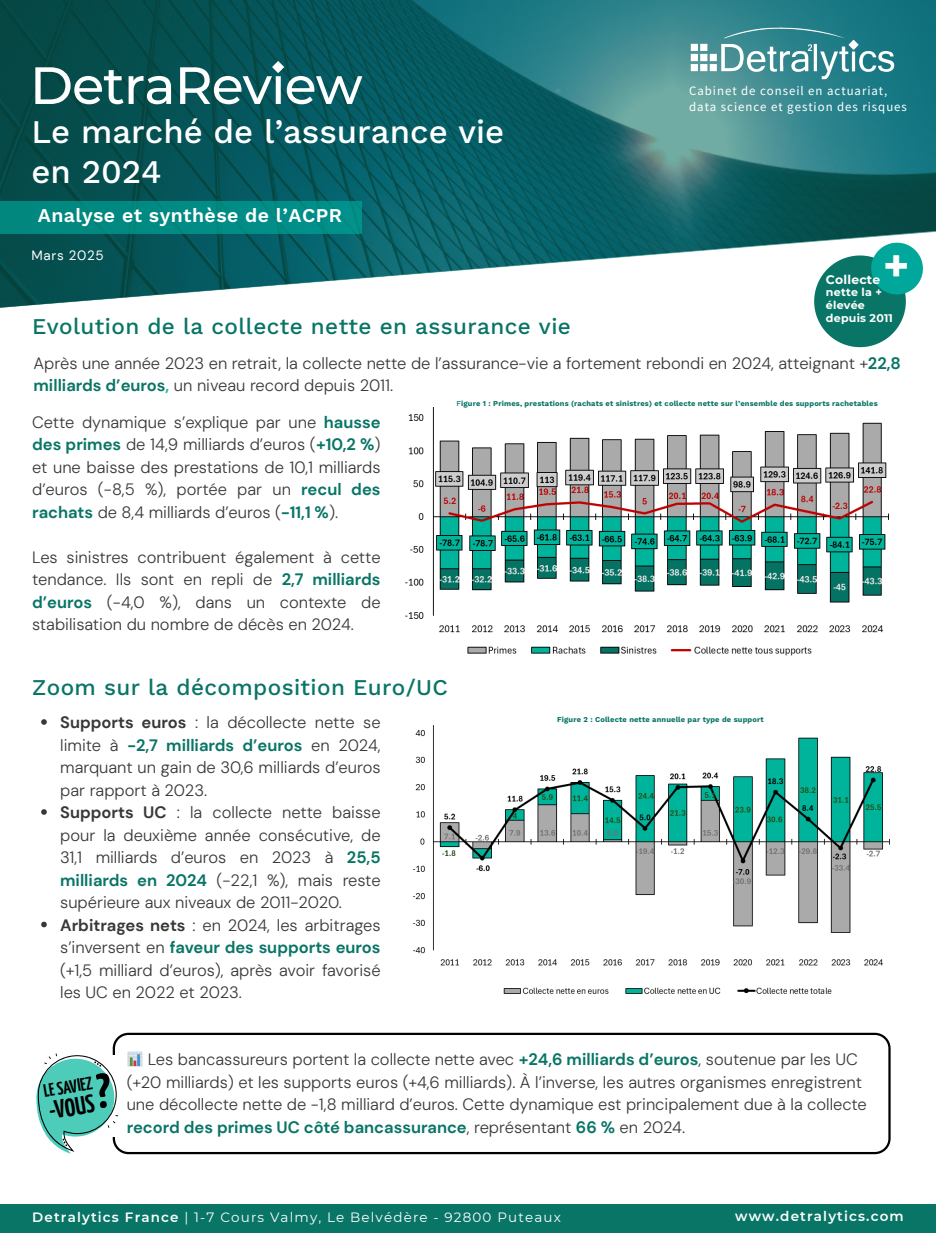
<style>
.page{position:relative;width:936px;height:1233px;background:#fff}
.page>*{position:absolute;margin:0;border:0;box-sizing:border-box;transform-origin:0 0}
.t1{font:500 52.35px "Montserrat";letter-spacing:-.02em;color:#fff}
.t2{font:700 45.15px "Montserrat";color:#fff}
.t3{font:500 33px/40.5px "Work Sans";color:#fff}
.t4{font:700 25.35px "Yanone Kaffeesatz";color:#000}
.t5{font:500 22.5px "Work Sans";letter-spacing:.02em;color:#097566}
.t6{font:600 19.5px "Work Sans";letter-spacing:.02em;color:#fff}
.t7{font:700 18px "Yanone Kaffeesatz";color:#000}
.t8{font:300 16.5px/22.5px "DM Sans";color:#383838;text-align:justify}
.t9{font:13.5px "Montserrat";letter-spacing:.085em;color:#fff}
.t10{font:600 13.5px "Montserrat";letter-spacing:.085em;color:#fff}
.t11{font:13.35px "DM Sans";letter-spacing:.05em;color:#fff}
.t12{font:12.75px/16px "Source Sans Pro";letter-spacing:.075em;color:#fff}
.t13{font:700 12.3px "Montserrat";letter-spacing:.02em;color:#fff}
.t14{font:700 11.1px/12.9px "Montserrat";letter-spacing:.02em;color:#fff}
.t15{font:700 7.5px "Work Sans";letter-spacing:.02em;color:#097566}
.s1{font-weight:700;color:#097566}
.s2{font-weight:700;color:#12b49b}
.s3{font-weight:500}
.s4{font-weight:700}
.s5{font-weight:600}
</style>
<div class="page">
<svg style="left:0;top:0;width:936px;height:308px;background:#2d7478"></svg>
<img style="left:685px;top:21px;width:216px;height:65px">
<div style="left:0;top:201px;width:362px;height:32px;background:#018a83"></div>
<svg style="left:272px;top:61px;width:12px;height:12px"></svg>
<div style="left:0;top:1205px;width:936px;height:28px;background:#097566"></div>
<svg style="left:814px;top:99px;width:121px;height:248px"></svg>
<svg style="left:113px;top:1033px;width:777px;height:121px"></svg>
<div style="left:101px;top:1056px;width:24px;height:81px;background:#fff"></div>
<img style="left:405px;top:408px;width:484px;height:248px">
<img style="left:413px;top:725px;width:477px;height:269px">
<svg style="left:41px;top:719px;width:6px;height:6px"></svg>
<svg style="left:41px;top:809px;width:6px;height:6px"></svg>
<svg style="left:41px;top:922px;width:6px;height:5px"></svg>
<svg style="left:127px;top:1051px;width:16px;height:16px"></svg>
<svg style="left:36px;top:1054px;width:82px;height:100px"></svg>
<h2 class="t1" style="left:30px;top:53px;width:334px">DetraReview</h2>
<p class="t3" style="left:31px;top:111px;width:474px">Le marché de l’assurance vie en 2024</p>
<p class="t6" style="left:38px;top:204px;width:306px">Analyse et synthèse de l’ACPR</p>
<p class="t11" style="left:31px;top:247px;width:74px">Mars 2025</p>
<p class="t5" style="left:32px;top:313px;width:540px">Evolution de la collecte nette en assurance vie</p>
<p class="t12" style="left:689px;top:82px;width:219px">Cabinet de conseil en actuariat, data science et gestion des risques</p>
<h5 class="t2" style="left:883px;top:239px;width:29px">+</h5>
<p class="t14" style="left:826px;top:286px;width:68px">nette la + élevée depuis 2011</p>
<p class="t13" style="left:826px;top:272px;width:56px">Collecte</p>
<h6 class="t8" style="left:34px;top:352px;width:869px">Après une année 2023 en retrait, la collecte nette de l’assurance-vie a fortement rebondi en 2024, atteignant +<span class="s1">22,8 milliards d’euros</span><span class="s2">,</span> un niveau record depuis 2011.</h6>
<p class="t8" style="left:32px;top:411px;width:350px">Cette dynamique s’explique par une <span class="s1">hausse des primes</span> de 14,9 milliards d’euros (<span class="s1">+10,2 %</span>) et une baisse des prestations de 10,1 milliards d’euros (-8,5 %), portée par un <span class="s1">recul des rachats</span> de 8,4 milliards d’euros (<span class="s1">-11,1 %</span>).</p>
<p class="t8" style="left:32px;top:546px;width:350px">Les sinistres contribuent également à cette tendance. Ils sont en repli de <span class="s1">2,7 milliards d’euros</span> (-4,0 %), dans un contexte de stabilisation du nombre de décès en 2024.</p>
<p class="t15" style="left:457px;top:399px;width:423px"><span class="s3">F</span>igure 1 : Primes, prestations (rachats et sinistres) et collecte nette sur l’ensemble des supports rachetables</p>
<h6 class="t5" style="left:32px;top:674px;width:417px">Zoom sur la décomposition Euro/UC</h6>
<h6 class="t8" style="left:60px;top:711px;width:322px"><span class="s4">Supports euros</span> : la décollecte nette se limite à <span class="s1">-2,7 milliards d’euros</span> en 2024, marquant un gain de 30,6 milliards d’euros par rapport à 2023.</h6>
<p class="t8" style="left:60px;top:801px;width:322px"><span class="s4">Supports UC</span> : la collecte nette baisse pour la deuxième année consécutive, de 31,1 milliards d’euros en 2023 à <span class="s1">25,5 milliards en 2024</span> (-22,1 %), mais reste supérieure aux niveaux de 2011-2020.</p>
<p class="t8" style="left:60px;top:914px;width:322px"><span class="s4">Arbitrages nets</span> : en 2024, les arbitrages s’inversent en <span class="s1">faveur des supports euros </span>(+1,5 milliard d’euros), après avoir favorisé les UC en 2022 et 2023.</p>
<p class="t15" style="left:557px;top:715px;width:208px">Figure 2 : Collecte nette annuelle par type de support</p>
<p class="t7" style="left:43px;top:1084px;width:51px;rotate:-10deg">LESAVIEZ</p>
<p class="t4" style="left:47px;top:1101px;width:47px;rotate:-10deg">-VOUS</p>
<p class="t8" style="left:127px;top:1048px;width:742px;text-align:left;text-indent:21px">Les bancassureurs portent la collecte nette avec <span class="s1">+24,6 milliards d’euros</span>, soutenue par les UC (+20 milliards) et les supports euros (+4,6 milliards). À l’inverse, les autres organismes enregistrent une décollecte nette de -1,8 milliard d’euros. Cette dynamique est principalement due à la collecte <span class="s1">record des primes UC côté bancassurance</span>, représentant <span class="s1">66 %</span> en 2024.</p>
<p class="t9" style="left:32px;top:1209px;width:530px"><span class="s5">Detralytics France</span> | 1-7 Cours Valmy, Le Belvédère - 92800 Puteaux</p>
<p class="t10" style="left:735px;top:1208px;width:170px">www.detralytics.com</p>
</div>
